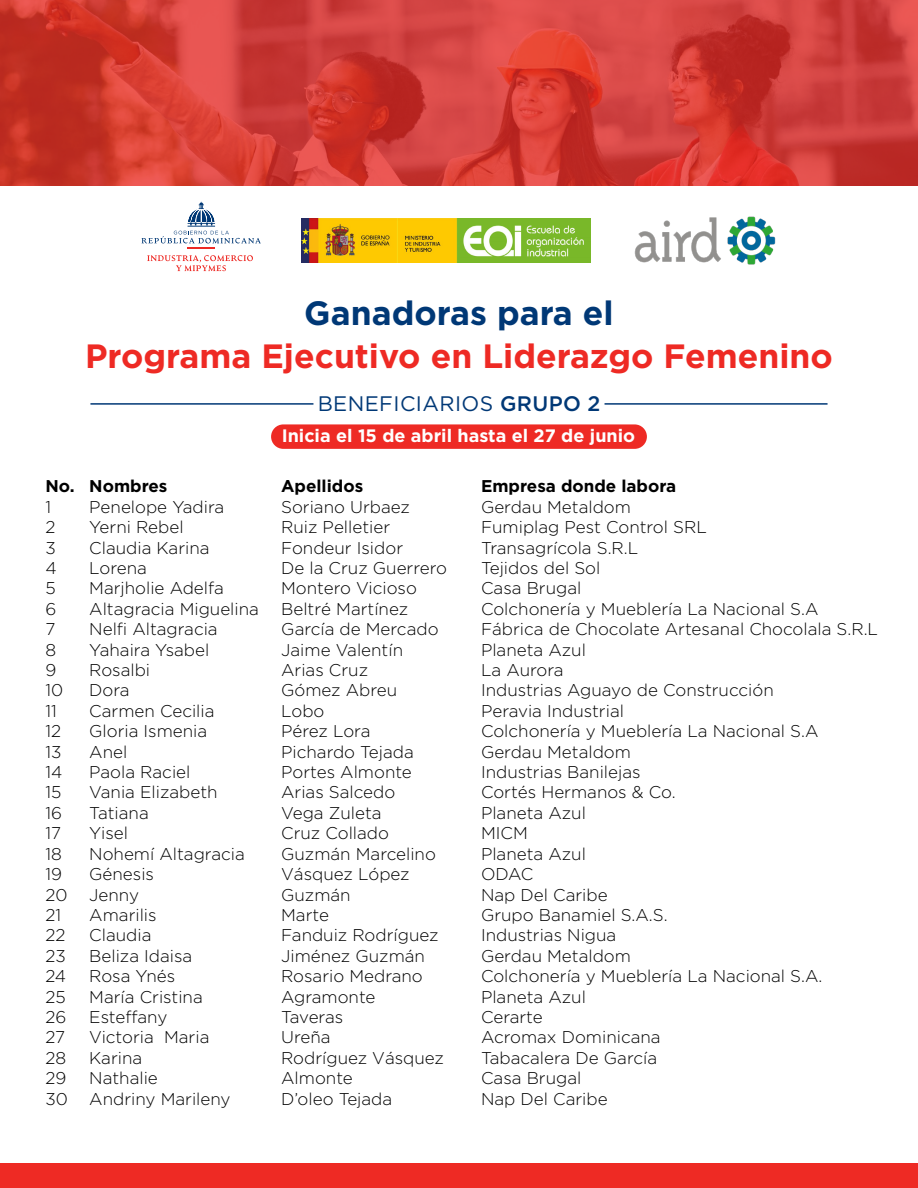
<style>
.page{position:relative;width:918px;height:1188px;background:#fff}
.page>*{position:absolute;margin:0;border:0;box-sizing:border-box;transform-origin:0 0}
.t1{font:700 33.6px "Gotham Pro";color:#ee2a24}
.t2{font:700 33.6px "Gotham Pro";color:#003876}
.t3{font:21px "Gotham Pro";letter-spacing:.02em;color:#003876}
.t4{font:700 18px "Gotham Pro";color:#fff}
.t5{font:300 16.95px/20.4px "Gotham Pro";color:#000}
.t6{font:700 16.95px "Gotham Pro";color:#000}
.s1{font-weight:500}
</style>
<div class="page">
<svg style="left:0;top:0;width:918px;height:186px;background:#d03c36"></svg>
<div style="left:0;top:1164px;width:918px;height:24px;background:#ee2a24"></div>
<hr style="left:605px;top:403px;width:223px;height:2px;background:#003876">
<hr style="left:90px;top:403px;width:223px;height:2px;background:#003876">
<div style="left:271px;top:424px;width:376px;height:25px;background:#ee2a24;border-radius:12px"></div>
<svg style="left:142px;top:201px;width:119px;height:48px"></svg>
<svg style="left:147px;top:255px;width:106px;height:16px"></svg>
<img style="left:634px;top:217px;width:142px;height:48px">
<img style="left:301px;top:219px;width:290px;height:43px">
<p class="t6" style="left:45px;top:476px;width:31px">No.</p>
<p class="t5" style="left:45px;top:497px;width:24px">1<br>2<br>3<br>4<br>5<br>6<br>7<br>8<br>9<br>10<br>11<br>12<br>13<br>14<br>15<br>16<br>17<br>18<br>19<br>20<br>21<br>22<br>23<br>24<br>25<br>26<br>27<br>28<br>29<br>30</p>
<h1 class="t2" style="left:304px;top:294px;width:311px">Ganadoras para el</h1>
<h1 class="t1" style="left:85px;top:336px;width:749px">Programa Ejecutivo en Liderazgo Femenino</h1>
<p class="t6" style="left:89px;top:476px;width:80px">Nombres</p>
<p class="t5" style="left:89px;top:497px;width:171px">Penelope Yadira<br>Yerni Rebel<br>Claudia Karina<br>Lorena<br>Marjholie Adelfa<br>Altagracia Miguelina<br>Nelfi Altagracia<br>Yahaira Ysabel<br>Rosalbi<br>Dora<br>Carmen Cecilia<br>Gloria Ismenia<br>Anel<br>Paola Raciel<br>Vania Elizabeth<br>Tatiana<br>Yisel<br>Nohemí Altagracia<br>Génesis<br>Jenny<br>Amarilis<br>Claudia<br>Beliza Idaisa<br>Rosa Ynés<br>María Cristina<br>Esteffany<br>Victoria Maria<br>Karina<br>Nathalie<br>Andriny Marileny</p>
<p class="t3" style="left:318px;top:392px;width:284px">BENEFICIARIOS <span class="s1">GRUPO 2</span></p>
<p class="t4" style="left:282px;top:425px;width:355px">Inicia el 15 de abril hasta el 27 de junio</p>
<p class="t6" style="left:281px;top:476px;width:84px">Apellidos</p>
<p class="t5" style="left:281px;top:497px;width:167px">Soriano Urbaez<br>Ruiz Pelletier<br>Fondeur Isidor<br>De la Cruz Guerrero<br>Montero Vicioso<br>Beltré Martínez<br>García de Mercado<br>Jaime Valentín<br>Arias Cruz<br>Gómez Abreu<br>Lobo<br>Pérez Lora<br>Pichardo Tejada<br>Portes Almonte<br>Arias Salcedo<br>Vega Zuleta<br>Cruz Collado<br>Guzmán Marcelino<br>Vásquez López<br>Guzmán<br>Marte<br>Fanduiz Rodríguez<br>Jiménez Guzmán<br>Rosario Medrano<br>Agramonte<br>Taveras<br>Ureña<br>Rodríguez Vásquez<br>Almonte<br>D’oleo Tejada</p>
<p class="t6" style="left:481px;top:476px;width:197px">Empresa donde labora</p>
<p class="t5" style="left:481px;top:497px;width:399px">Gerdau Metaldom<br>Fumiplag Pest Control SRL<br>Transagrícola S.R.L<br>Tejidos del Sol<br>Casa Brugal<br>Colchonería y Mueblería La Nacional S.A<br>Fábrica de Chocolate Artesanal Chocolala S.R.L<br>Planeta Azul<br>La Aurora<br>Industrias Aguayo de Construcción<br>Peravia Industrial<br>Colchonería y Mueblería La Nacional S.A<br>Gerdau Metaldom<br>Industrias Banilejas<br>Cortés Hermanos &amp; Co.<br>Planeta Azul<br>MICM<br>Planeta Azul<br>ODAC<br>Nap Del Caribe<br>Grupo Banamiel S.A.S.<br>Industrias Nigua<br>Gerdau Metaldom<br>Colchonería y Mueblería La Nacional S.A.<br>Planeta Azul<br>Cerarte<br>Acromax Dominicana<br>Tabacalera De García<br>Casa Brugal<br>Nap Del Caribe</p>
</div>
